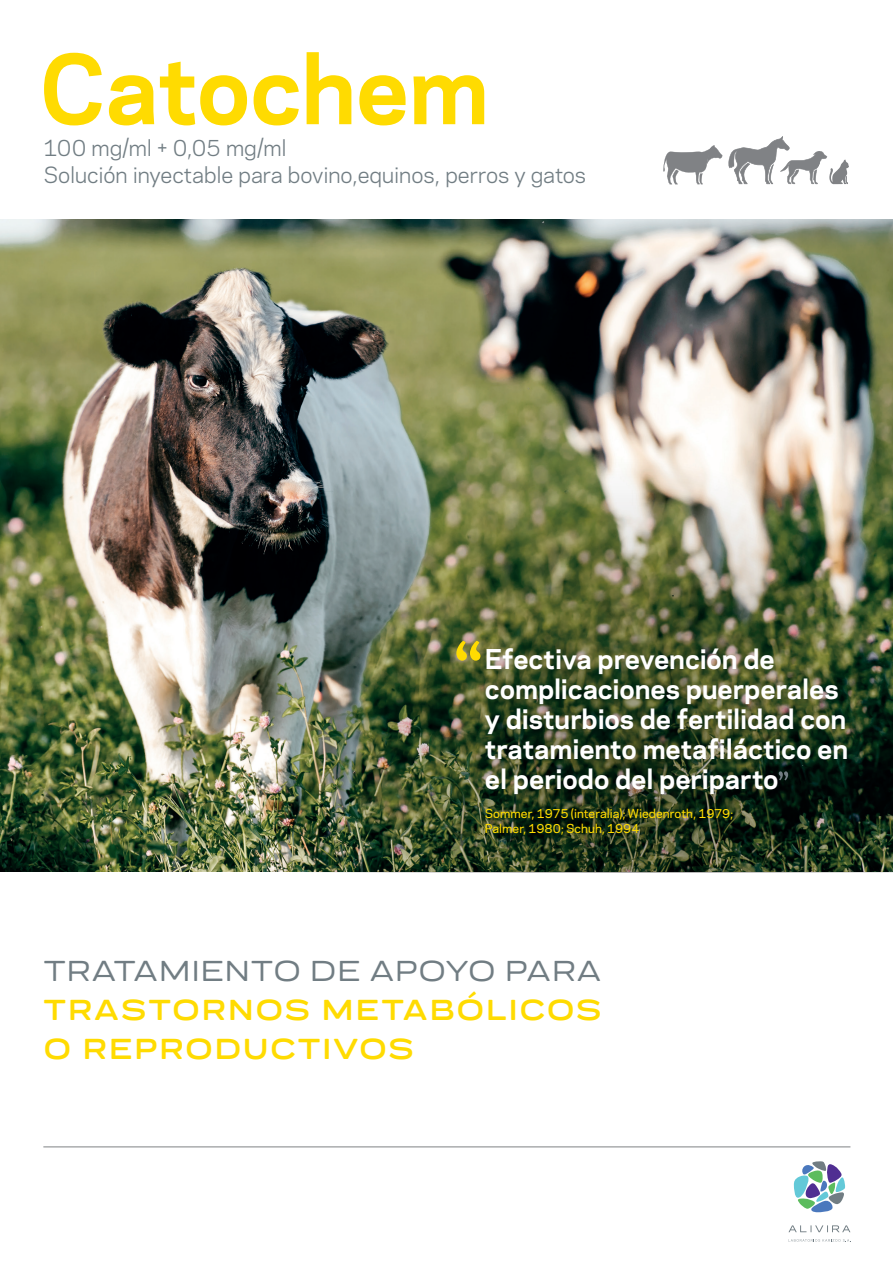
<style>
.page{position:relative;width:893px;height:1263px;background:#fff}
.page>*{position:absolute;margin:0;border:0;box-sizing:border-box;transform-origin:0 0}
.t1{font:700 90px "Galaxie Polaris";letter-spacing:-.01em;color:#ffdb01}
.t2{font:700 expanded 30px/39px "Praktika Rounded";letter-spacing:.04em;color:#ffdb01}
.t3{font:500 expanded 30px "Praktika Rounded";color:#717d83}
.t4{font:700 25.65px/29.8px "Galaxie Polaris";letter-spacing:-.005em;color:#fff}
.t5{font:21px/27px "Galaxie Polaris";letter-spacing:-.005em;color:#717d83}
.t6{font:500 11.7px/15px "Galaxie Polaris";color:#ffdb01}
</style>
<div class="page">
<img style="left:0;top:219px;width:893px;height:653px">
<img style="left:285px;top:457px;width:608px;height:415px">
<svg style="left:663px;top:145px;width:59px;height:39px"></svg>
<svg style="left:728px;top:136px;width:121px;height:48px"></svg>
<svg style="left:779px;top:771px;width:9px;height:9px"></svg>
<svg style="left:456px;top:641px;width:24px;height:20px"></svg>
<hr style="left:43px;top:1147px;width:807px;height:1px;background:#808285">
<svg style="left:789px;top:1225px;width:61px;height:7px"></svg>
<svg style="left:794px;top:1161px;width:51px;height:51px"></svg>
<svg style="left:788px;top:1239px;width:63px;height:3px"></svg>
<h1 class="t1" style="left:39px;top:22px;width:451px">Catochem</h1>
<p class="t5" style="left:43px;top:133px;width:544px">100 mg/ml + 0,05 mg/ml<br>Solución inyectable para bovino,equinos, perros y gatos</p>
<p class="t4" style="left:485px;top:643px;width:365px">Efectiva prevención de complicaciones puerperales y disturbios de fertilidad con tratamiento metafiláctico en el periodo del periparto</p>
<p class="t6" style="left:485px;top:806px;width:250px">Sommer, 1975 (interalia); Wiedenroth, 1979;<br>Palmer, 1980; Schuh, 1994</p>
<p class="t3" style="left:43px;top:948px;width:560px">TRATAMIENTO DE APOYO PARA</p>
<p class="t2" style="left:43px;top:988px;width:560px">TRASTORNOS METABÓLICOS<br>O REPRODUCTIVOS</p>
</div>
